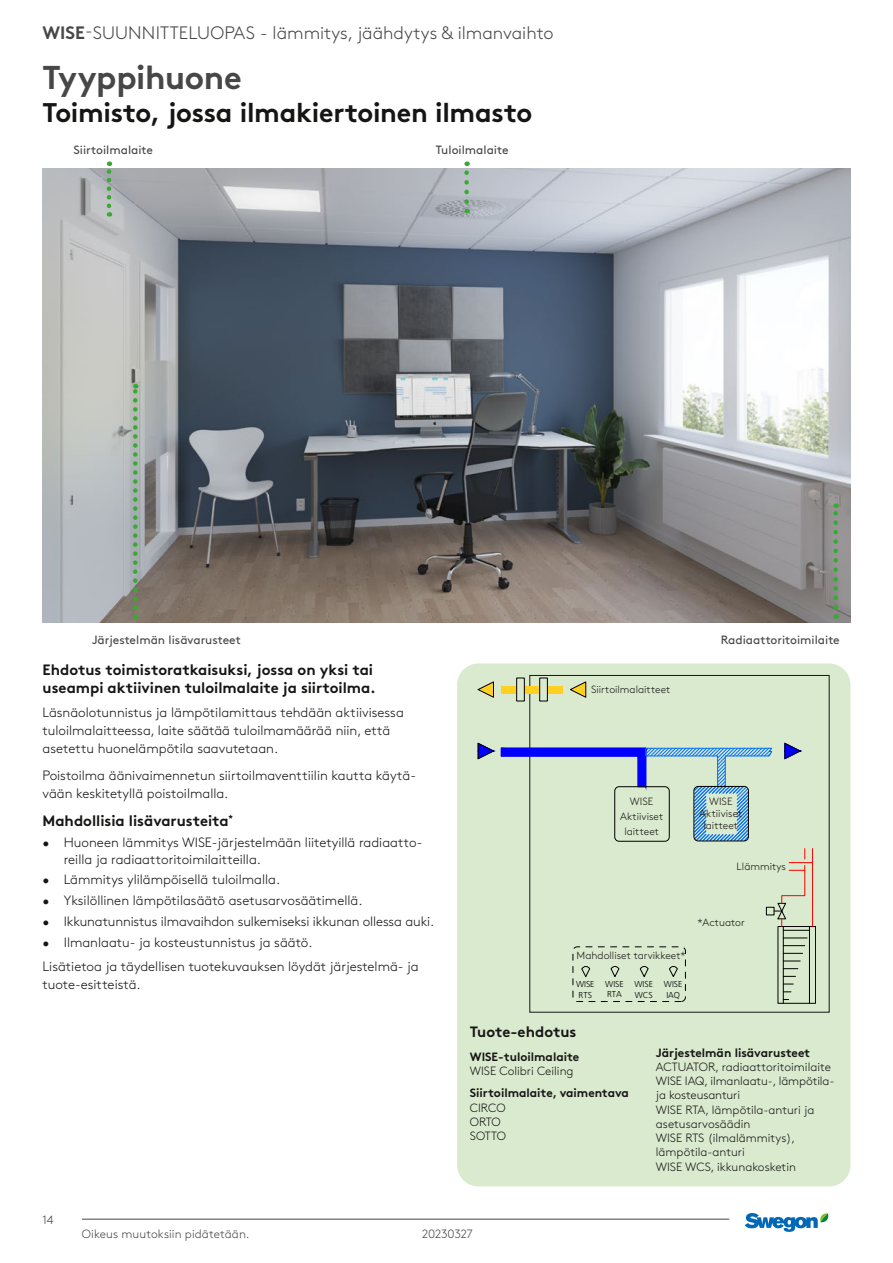
<style>
.page{position:relative;width:893px;height:1263px;background:#fff}
.page>*{position:absolute;margin:0;border:0;box-sizing:border-box;transform-origin:0 0}
.t1{font:700 33px "Swegon Brown";letter-spacing:-.01em;color:#484747}
.t2{font:700 27px "Swegon Brown";letter-spacing:-.01em;color:#161514}
.t3{font:300 18px "Swegon Brown";color:#484747}
.t4{font:700 15px/18px "Swegon Brown";color:#161514}
.t5{font:300 13.5px/18px "Swegon Brown";color:#161514}
.t6{font:300 12px/14.2px "Swegon Brown";color:#161514}
.t7{font:12px "Swegon Brown";color:#484747}
.t8{font:700 12px "Swegon Brown";color:#161514}
.t9{font:300 12px "Swegon Brown";letter-spacing:.005em;color:#484747}
.t10{font:300 12px "Swegon Brown";letter-spacing:-.015em;color:#484747}
.t11{font:300 10.5px/15px "Swegon Brown";color:#161514;text-align:center}
.t12{font:300 8.55px/10.4px "Frutiger";color:#000}
.s1{font-weight:700}
</style>
<div class="page">
<svg style="left:745px;top:1213px;width:84px;height:19px"></svg>
<hr style="left:82px;top:1219px;width:647px;height:1px;background:#484747">
<div style="left:457px;top:663px;width:393px;height:523px;background:#daeacf;border-radius:21px"></div>
<img style="left:43px;top:168px;width:807px;height:455px">
<svg style="left:133px;top:384px;width:5px;height:224px"></svg>
<svg style="left:464px;top:162px;width:5px;height:40px"></svg>
<svg style="left:107px;top:162px;width:4px;height:44px"></svg>
<svg style="left:833px;top:503px;width:5px;height:104px"></svg>
<div style="left:547px;top:686px;width:16px;height:7px;background:#ffcf22"></div>
<svg style="left:570px;top:681px;width:17px;height:17px"></svg>
<svg style="left:478px;top:681px;width:16px;height:17px"></svg>
<div style="left:524px;top:686px;width:16px;height:7px;background:#ffcf22"></div>
<div style="left:501px;top:686px;width:16px;height:7px;background:#ffcf22"></div>
<div style="left:539px;top:678px;width:9px;height:23px;border:1px solid #000"></div>
<div style="left:516px;top:678px;width:9px;height:23px;border:1px solid #000"></div>
<svg style="left:784px;top:742px;width:17px;height:18px"></svg>
<div style="left:778px;top:926px;width:38px;height:78px;border:1px solid #000"></div>
<hr style="left:809px;top:926px;width:1px;height:77px;background:#000">
<hr style="left:783px;top:926px;width:1px;height:77px;background:#000">
<svg style="left:783px;top:937px;width:24px;height:1px"></svg>
<svg style="left:784px;top:945px;width:21px;height:1px"></svg>
<svg style="left:784px;top:953px;width:19px;height:1px"></svg>
<svg style="left:783px;top:961px;width:17px;height:1px"></svg>
<svg style="left:784px;top:968px;width:14px;height:1px"></svg>
<div style="left:766px;top:907px;width:8px;height:8px;border:1px solid #000"></div>
<svg style="left:610px;top:966px;width:10px;height:11px"></svg>
<svg style="left:669px;top:966px;width:9px;height:11px"></svg>
<svg style="left:639px;top:966px;width:10px;height:11px"></svg>
<svg style="left:581px;top:966px;width:10px;height:11px"></svg>
<svg style="left:501px;top:747px;width:272px;height:94px"></svg>
<svg style="left:774px;top:848px;width:39px;height:83px"></svg>
<svg style="left:477px;top:742px;width:18px;height:18px"></svg>
<div style="left:614px;top:786px;width:56px;height:56px;border:1px solid #000;border-radius:4px"></div>
<div style="left:693px;top:786px;width:56px;height:55px;border:1px solid #000;border-radius:4px"></div>
<div style="left:573px;top:946px;width:113px;height:56px;border:1px dashed #000;border-radius:4px"></div>
<h3 class="t3" style="left:43px;top:19px;width:513px"><span class="s1">WISE</span>-SUUNNITTELUOPAS - lämmitys, jäähdytys &amp; ilmanvaihto</h3>
<h1 class="t1" style="left:43px;top:51px;width:201px">Tyyppihuone</h1>
<h2 class="t2" style="left:43px;top:91px;width:491px">Toimisto, jossa ilmakiertoinen ilmasto</h2>
<p class="t7" style="left:74px;top:141px;width:81px">Siirtoilmalaite</p>
<p class="t7" style="left:436px;top:141px;width:74px">Tuloilmalaite</p>
<p class="t7" style="left:92px;top:631px;width:150px">Järjestelmän lisävarusteet</p>
<p class="t4" style="left:43px;top:659px;width:335px">Ehdotus toimistoratkaisuksi, jossa on yksi tai useampi aktiivinen tuloilmalaite ja siirtoilma.</p>
<p class="t5" style="left:43px;top:702px;width:363px">Läsnäolotunnistus ja lämpötilamittaus tehdään aktiivisessa tuloilmalaitteessa, laite säätää tuloilmamäärää niin, että asetettu huonelämpötila saavutetaan.</p>
<p class="t5" style="left:43px;top:765px;width:375px">Poistoilma äänivaimennetun siirtoilmaventtiilin kautta käytä&shy;vään keskitetyllä poistoilmalla.</p>
<p class="t4" style="left:43px;top:810px;width:192px">Mahdollisia lisävarusteita<sup>*</sup></p>
<p class="t5" style="left:64px;top:833px;width:360px;line-height:16.5px;text-indent:-21px">• Huoneen lämmitys WISE-järjestelmään liitetyillä radiaatto&shy;reilla ja radiaattoritoimilaitteilla.</p>
<p class="t5" style="left:43px;top:870px;width:239px">• Lämmitys ylilämpöisellä tuloilmalla.</p>
<p class="t5" style="left:43px;top:890px;width:321px">• Yksilöllinen lämpötilasäätö asetusarvosäätimellä.</p>
<p class="t5" style="left:43px;top:911px;width:393px">• Ikkunatunnistus ilmavaihdon sulkemiseksi ikkunan ollessa auki.</p>
<p class="t5" style="left:43px;top:929px;width:378px;line-height:24.5px">• Ilmanlaatu- ja kosteustunnistus ja säätö.<br>Lisätietoa ja täydellisen tuotekuvauksen löydät järjestelmä- ja</p>
<p class="t5" style="left:43px;top:974px;width:100px">tuote-esitteistä.</p>
<p class="t11" style="left:591px;top:681px;width:81px">Siirtoilmalaitteet</p>
<p class="t7" style="left:721px;top:631px;width:120px">Radiaattoritoimilaite</p>
<p class="t11" style="left:620px;top:793px;width:45px">WISE<br>Aktiiviset laitteet</p>
<p class="t11" style="left:699px;top:795px;width:45px;line-height:12px">WISE<br>Aktiiviset laitteet</p>
<p class="t11" style="left:737px;top:858px;width:51px">Llämmitys</p>
<p class="t11" style="left:577px;top:947px;width:111px">Mahdolliset tarvikkeet*</p>
<p class="t12" style="left:576px;top:979px;width:20px;text-align:center">WISE<br>RTS</p>
<p class="t12" style="left:605px;top:979px;width:20px">WISE<br>RTA</p>
<p class="t12" style="left:664px;top:979px;width:20px">WISE<br>IAQ</p>
<p class="t12" style="left:634px;top:979px;width:20px">WISE<br>WCS</p>
<p class="t11" style="left:697px;top:914px;width:49px">*Actuator</p>
<p class="t9" style="left:43px;top:1211px;width:13px">14</p>
<p class="t4" style="left:470px;top:1021px;width:108px">Tuote-ehdotus</p>
<p class="t8" style="left:470px;top:1047px;width:111px">WISE-tuloilmalaite</p>
<p class="t6" style="left:470px;top:1063px;width:105px">WISE Colibri Ceiling</p>
<p class="t8" style="left:470px;top:1083px;width:161px">Siirtoilmalaite, vaimentava</p>
<p class="t6" style="left:470px;top:1099px;width:38px">CIRCO<br>ORTO<br>SOTTO</p>
<p class="t9" style="left:82px;top:1225px;width:169px">Oikeus muutoksiin pidätetään.</p>
<p class="t10" style="left:422px;top:1225px;width:52px">20230327</p>
<p class="t8" style="left:656px;top:1043px;width:156px">Järjestelmän lisävarusteet</p>
<p class="t6" style="left:656px;top:1059px;width:180px">ACTUATOR, radiaattoritoimilaite<br>WISE IAQ, ilmanlaatu-, lämpötila&shy;ja kosteusanturi<br>WISE RTA, lämpötila-anturi ja asetusarvosäädin<br>WISE RTS (ilmalämmitys), lämpötila-anturi<br>WISE WCS, ikkunakosketin</p>
</div>
